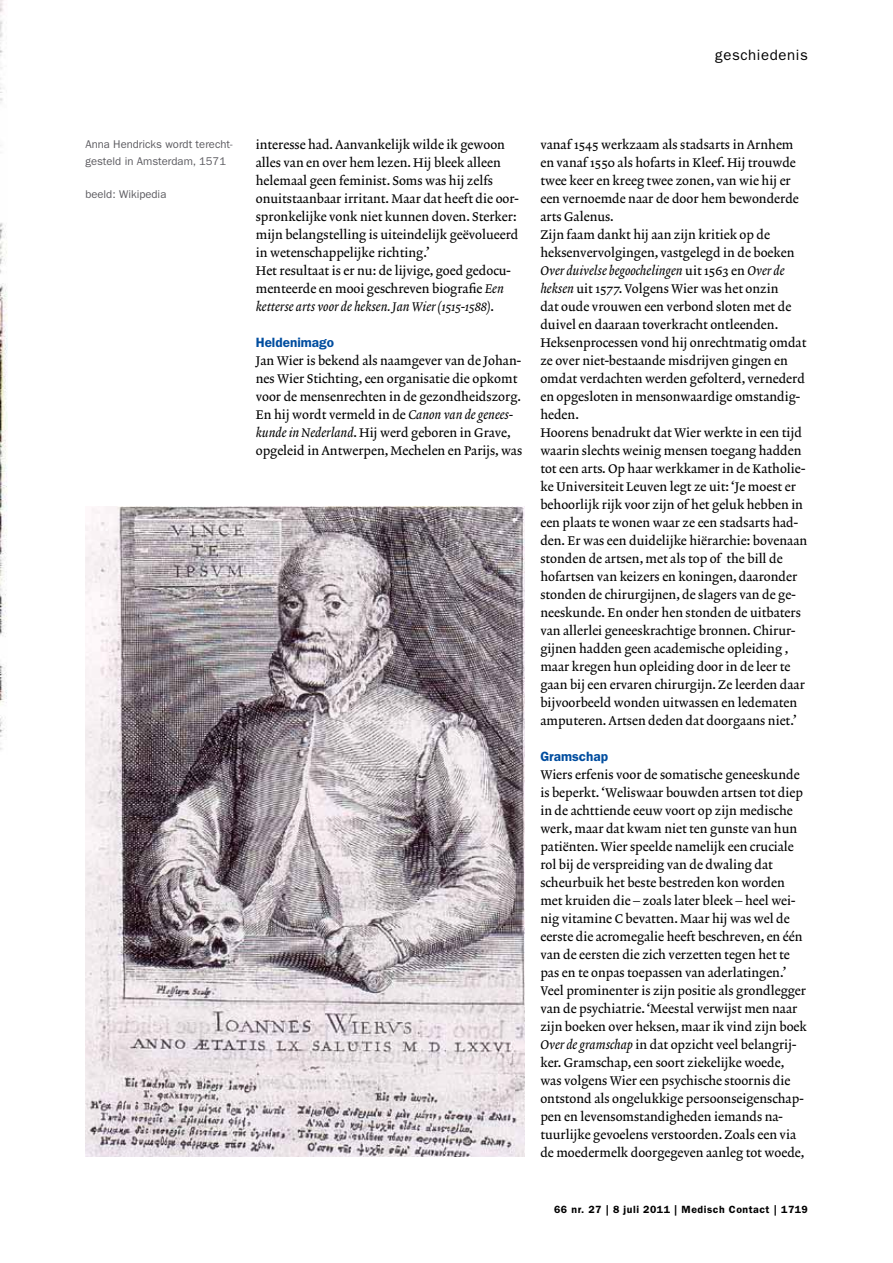
<style>
.page{position:relative;width:893px;height:1263px;background:#fff}
.page>*{position:absolute;margin:0;border:0;box-sizing:border-box;transform-origin:0 0}
.t1{font:15px "ITC Franklin Gothic Std";letter-spacing:.04em;color:#000}
.t2{font:600 13.5px "ITC Franklin Gothic Std";color:#004d9f}
.t3{font:12.75px/18px "Lexicon No 2 Roman A";color:#000}
.t4{font:12.75px "Lexicon No 2 Italic A";color:#000}
.t5{font:11.25px/16.5px "ITC Franklin Gothic Std";color:#5c5b60}
.t6{font:600 10.5px "ITC Franklin Gothic Std";letter-spacing:.05em;color:#000}
.s1{font-family:"Lexicon No 2 Italic A"}
.s2{font-family:"Lexicon No 2 Roman A"}
</style>
<div class="page">
<img style="left:0;top:0;width:7px;height:750px">
<img style="left:85px;top:507px;width:439px;height:650px">
<p class="t1" style="left:715px;top:46px;width:94px">geschiedenis</p>
<p class="t5" style="left:85px;top:136px;width:149px">Anna Hendricks wordt terecht&shy;gesteld in Amsterdam, 1571</p>
<p class="t5" style="left:85px;top:186px;width:82px">beeld: Wikipedia</p>
<p class="t3" style="left:256px;top:136px;width:264px">interesse had. Aanvankelijk wilde ik gewoon alles van en over hem lezen. Hij bleek alleen helemaal geen feminist. Soms was hij zelfs onuitstaanbaar irritant. Maar dat heeft die oor&shy;spronkelijke vonk niet kunnen doven. Sterker: mijn belangstelling is uiteindelijk geëvolueerd in wetenschappelijke richting.’<br>Het resultaat is er nu: de lijvige, goed gedocu&shy;menteerde en mooi geschreven biografie <span class="s1">Een</span></p>
<p class="t4" style="left:256px;top:299px;width:240px">ketterse arts voor de heksen. Jan Wier (1515-1588)<span class="s2">.</span></p>
<p class="t2" style="left:256px;top:334px;width:80px">Heldenimago</p>
<p class="t3" style="left:256px;top:352px;width:268px">Jan Wier is bekend als naamgever van de Johan&shy;nes Wier Stichting, een organisatie die opkomt voor de mensenrechten in de gezondheidszorg.<br>En hij wordt vermeld in de <span class="s1">Canon van de genees&shy;kunde in Nederland</span>. Hij werd geboren in Grave, opgeleid in Antwerpen, Mechelen en Parijs, was</p>
<p class="t3" style="left:540px;top:136px;width:260px">vanaf 1545 werkzaam als stadsarts in Arnhem en vanaf 1550 als hofarts in Kleef. Hij trouwde twee keer en kreeg twee zonen, van wie hij er een vernoemde naar de door hem bewonderde arts Galenus.<br>Zijn faam dankt hij aan zijn kritiek op de heksenvervolgingen, vastgelegd in de boeken</p>
<p class="t4" style="left:540px;top:263px;width:246px">Over duivelse begoochelingen <span class="s2">uit 1563 en</span> Over de</p>
<p class="t3" style="left:540px;top:280px;width:268px"><span class="s1">heksen</span> uit 1577. Volgens Wier was het onzin<br>dat oude vrouwen een verbond sloten met de duivel en daaraan toverkracht ontleenden.<br>Heksenprocessen vond hij onrechtmatig omdat ze over niet-bestaande misdrijven gingen en omdat verdachten werden gefolterd, vernederd en opgesloten in mensonwaardige omstandig&shy;heden.<br>Hoorens benadrukt dat Wier werkte in een tijd waarin slechts weinig mensen toegang hadden tot een arts. Op haar werkkamer in de Katholie&shy;ke Universiteit Leuven legt ze uit: ‘Je moest er behoorlijk rijk voor zijn of het geluk hebben in een plaats te wonen waar ze een stadsarts had&shy;den. Er was een duidelijke hiërarchie: bovenaan stonden de artsen, met als top of the bill de hofartsen van keizers en koningen, daaronder stonden de chirurgijnen, de slagers van de ge&shy;neeskunde. En onder hen stonden de uitbaters van allerlei geneeskrachtige bronnen. Chirur&shy;gijnen hadden geen academische opleiding , maar kregen hun opleiding door in de leer te gaan bij een ervaren chirurgijn. Ze leerden daar bijvoorbeeld wonden uitwassen en ledematen amputeren. Artsen deden dat doorgaans niet.’</p>
<p class="t2" style="left:540px;top:748px;width:69px">Gramschap</p>
<p class="t3" style="left:540px;top:766px;width:268px">Wiers erfenis voor de somatische geneeskunde is beperkt. ‘Weliswaar bouwden artsen tot diep in de achttiende eeuw voort op zijn medische werk, maar dat kwam niet ten gunste van hun patiënten. Wier speelde namelijk een cruciale rol bij de verspreiding van de dwaling dat scheurbuik het beste bestreden kon worden met kruiden die – zoals later bleek – heel wei&shy;nig vitamine C bevatten. Maar hij was wel de eerste die acromegalie heeft beschreven, en één van de eersten die zich verzetten tegen het te pas en te onpas toepassen van aderlatingen.’ Veel prominenter is zijn positie als grondlegger van de psychiatrie. ‘Meestal verwijst men naar zijn boeken over heksen, maar ik vind zijn boek <span class="s1">Over de gramschap</span> in dat opzicht veel belangrij&shy;ker. Gramschap, een soort ziekelijke woede, was volgens Wier een psychische stoornis die ontstond als ongelukkige persoonseigenschap&shy;pen en levensomstandigheden iemands na&shy;tuurlijke gevoelens verstoorden. Zoals een via de moedermelk doorgegeven aanleg tot woede,</p>
<p class="t6" style="left:554px;top:1203px;width:255px">66 nr. 27 | 8 juli 2011 | Medisch Contact | 1719</p>
</div>
